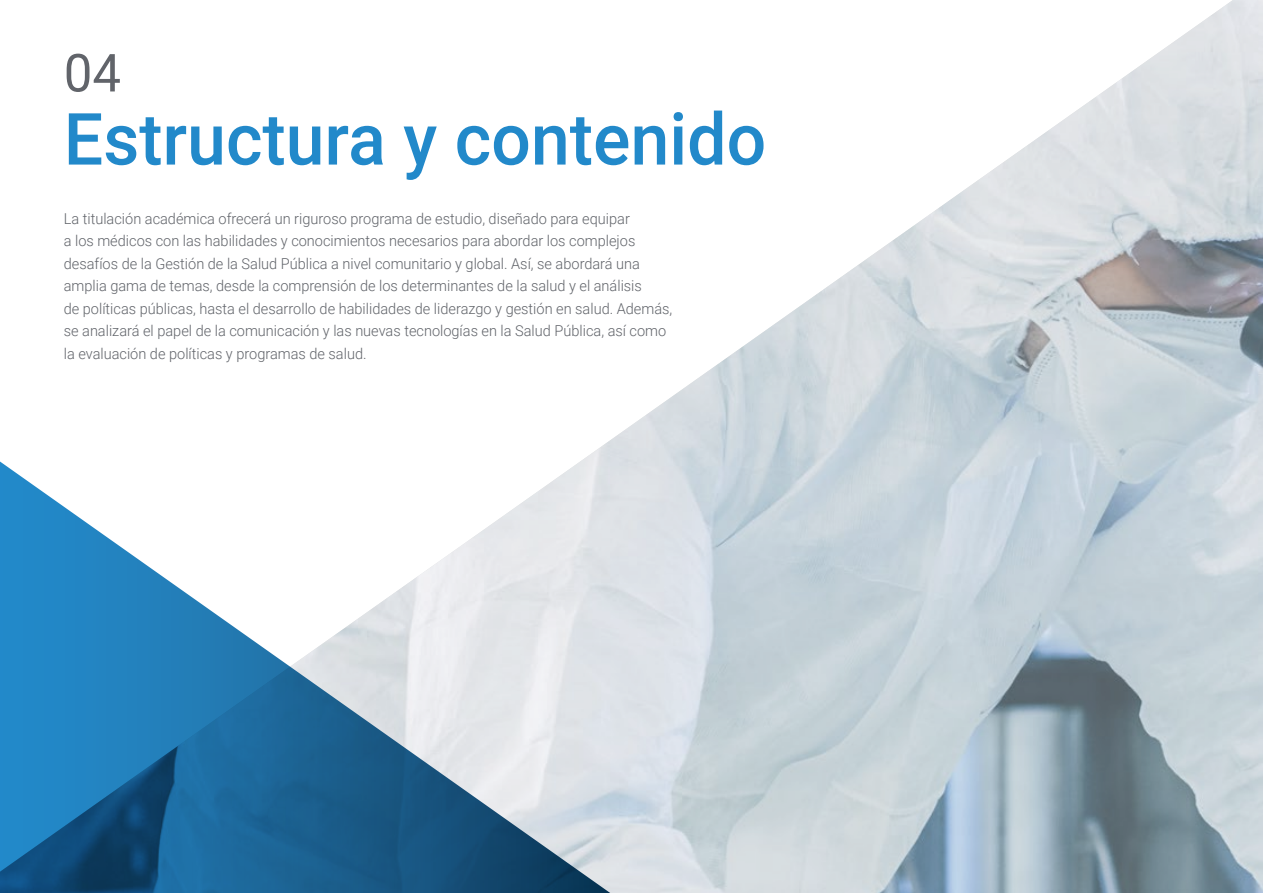
<style>
.page{position:relative;width:1263px;height:893px;background:#fff}
.page>*{position:absolute;margin:0;border:0;box-sizing:border-box;transform-origin:0 0}
.t1{font:500 72px "Roboto";color:#2289ca}
.t2{font:52.5px "Roboto";color:#61646a}
.t3{font:300 15px/22.5px "Roboto";color:#61646a}
</style>
<div class="page">
<img style="left:602px;top:0;width:661px;height:893px">
<svg style="left:0;top:446px;width:640px;height:447px"></svg>
<h2 class="t2" style="left:64px;top:36px;width:59px">04</h2>
<h1 class="t1" style="left:64px;top:89px;width:704px">Estructura y contenido</h1>
<p class="t3" style="left:64px;top:207px;width:610px">La titulación académica ofrecerá un riguroso programa de estudio, diseñado para equipar<br>a los médicos con las habilidades y conocimientos necesarios para abordar los complejos desafíos de la Gestión de la Salud Pública a nivel comunitario y global. Así, se abordará una amplia gama de temas, desde la comprensión de los determinantes de la salud y el análisis<br>de políticas públicas, hasta el desarrollo de habilidades de liderazgo y gestión en salud. Además, se analizará el papel de la comunicación y las nuevas tecnologías en la Salud Pública, así como la evaluación de políticas y programas de salud.</p>
</div>
